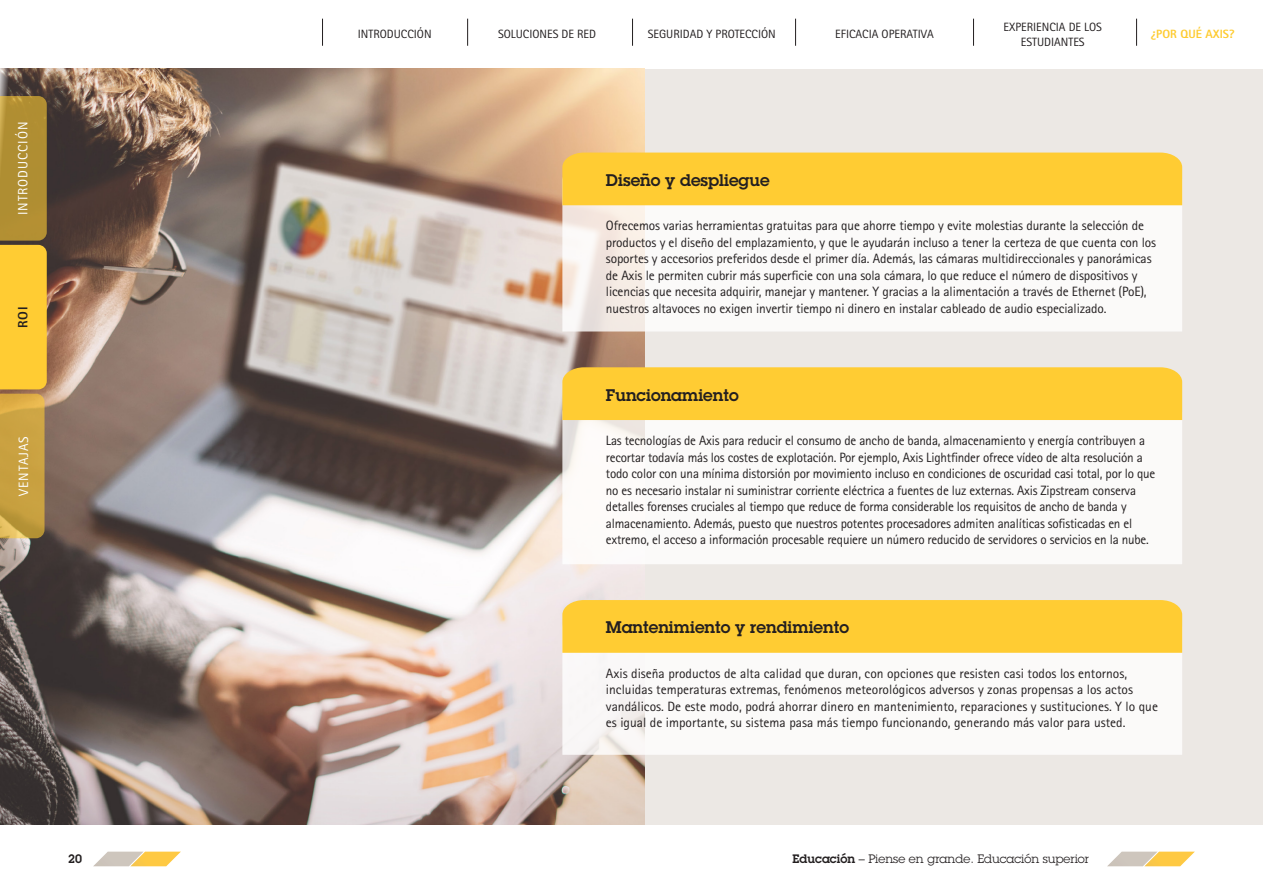
<style>
.page{position:relative;width:1263px;height:893px;background:#fff}
.page>*{position:absolute;margin:0;border:0;box-sizing:border-box;transform-origin:0 0}
.Subheadline{font:600 16.5px "Lubalin Graph ECG";color:#231f20}
.t1{font:13.5px/16.5px "Rotis Sans Serif Pro";letter-spacing:-.01em;color:#231f20}
.Nav_pos_bold{font:13.5px "Rotis Sans Serif Pro";letter-spacing:.07em;color:#fff}
.Nav_grey_reg{font:13.5px "Rotis Sans Serif Pro";letter-spacing:.07em;color:#fff}
.Nav_grey_reg-2{font:800 13.5px "Rotis Sans Serif Pro";color:#231f20}
.t2{font:12px/15px "Rotis Sans Serif Pro";color:#231f20;text-align:center}
.t3{font:12px "Lubalin Graph ECG";color:#231f20}
.t4{font:800 12px "Rotis Sans Serif Pro";color:#fecb2f}
.t5{font:600 12px "Lubalin Graph ECG";color:#231f20}
.s1{font-weight:600}
</style>
<div class="page">
<img style="left:0;top:68px;width:645px;height:757px">
<div style="left:645px;top:69px;width:618px;height:755px;background:#ece8e4"></div>
<svg style="left:93px;top:852px;width:88px;height:14px"></svg>
<svg style="left:1107px;top:852px;width:88px;height:14px"></svg>
<svg style="left:0;top:96px;width:47px;height:442px;background:#cfa638"></svg>
<svg style="left:562px;top:205px;width:620px;height:126px;background:#faf7f5"></svg>
<div style="left:562px;top:153px;width:620px;height:52px;background:#fc3"></div>
<div style="left:562px;top:420px;width:620px;height:144px;background:#fbfaf9"></div>
<div style="left:562px;top:367px;width:620px;height:53px;background:#fc3"></div>
<div style="left:562px;top:653px;width:620px;height:102px;background:#fbfaf9"></div>
<div style="left:562px;top:600px;width:620px;height:53px;background:#fc3"></div>
<svg style="left:322px;top:19px;width:1px;height:27px"></svg>
<svg style="left:467px;top:19px;width:1px;height:27px"></svg>
<svg style="left:632px;top:19px;width:1px;height:27px"></svg>
<svg style="left:795px;top:19px;width:1px;height:27px"></svg>
<svg style="left:973px;top:19px;width:1px;height:27px"></svg>
<svg style="left:1136px;top:19px;width:1px;height:27px"></svg>
<p class="Nav_pos_bold" style="left:15px;top:215px;width:95px;rotate:-90deg">INTRODUCCIÓN</p>
<p class="Nav_grey_reg-2" style="left:14px;top:328px;width:23px;rotate:-90deg">ROI</p>
<p class="Nav_grey_reg" style="left:16px;top:496px;width:61px;rotate:-90deg">VENTAJAS</p>
<p class="t2" style="left:1003px;top:19px;width:100px">EXPERIENCIA DE LOS<br>ESTUDIANTES</p>
<p class="t2" style="left:358px;top:27px;width:75px">INTRODUCCIÓN</p>
<p class="t2" style="left:498px;top:27px;width:99px">SOLUCIONES DE RED</p>
<p class="t2" style="left:648px;top:27px;width:129px">SEGURIDAD Y PROTECCIÓN</p>
<p class="t2" style="left:835px;top:27px;width:100px">EFICACIA OPERATIVA</p>
<p class="t4" style="left:1151px;top:26px;width:85px">¿POR QUÉ AXIS?</p>
<p class="Subheadline" style="left:606px;top:169px;width:165px">Diseño y despliegue</p>
<p class="t1" style="left:606px;top:218px;width:552px">Ofrecemos varias herramientas gratuitas para que ahorre tiempo y evite molestias durante la selección de productos y el diseño del emplazamiento, y que le ayudarán incluso a tener la certeza de que cuenta con los soportes y accesorios preferidos desde el primer día. Además, las cámaras multidireccionales y panorámicas de Axis le permiten cubrir más superficie con una sola cámara, lo que reduce el número de dispositivos y licencias que necesita adquirir, manejar y mantener. Y gracias a la alimentación a través de Ethernet (PoE), nuestros altavoces no exigen invertir tiempo ni dinero en instalar cableado de audio especializado.</p>
<p class="Subheadline" style="left:606px;top:384px;width:134px">Funcionamiento</p>
<p class="t1" style="left:606px;top:432px;width:551px">Las tecnologías de Axis para reducir el consumo de ancho de banda, almacenamiento y energía contribuyen a recortar todavía más los costes de explotación. Por ejemplo, Axis Lightfinder ofrece vídeo de alta resolución a todo color con una mínima distorsión por movimiento incluso en condiciones de oscuridad casi total, por lo que no es necesario instalar ni suministrar corriente eléctrica a fuentes de luz externas. Axis Zipstream conserva detalles forenses cruciales al tiempo que reduce de forma considerable los requisitos de ancho de banda y almacenamiento. Además, puesto que nuestros potentes procesadores admiten analíticas sofisticadas en el extremo, el acceso a información procesable requiere un número reducido de servidores o servicios en la nube.</p>
<p class="Subheadline" style="left:606px;top:617px;width:244px">Mantenimiento y rendimiento</p>
<p class="t1" style="left:606px;top:665px;width:554px">Axis diseña productos de alta calidad que duran, con opciones que resisten casi todos los entornos, incluidas temperaturas extremas, fenómenos meteorológicos adversos y zonas propensas a los actos vandálicos. De este modo, podrá ahorrar dinero en mantenimiento, reparaciones y sustituciones. Y lo que es igual de importante, su sistema pasa más tiempo funcionando, generando más valor para usted.</p>
<p class="t5" style="left:68px;top:851px;width:15px">20</p>
<p class="t3" style="left:792px;top:851px;width:298px"><span class="s1">Educación</span> – Piense en grande. Educación superior</p>
</div>
